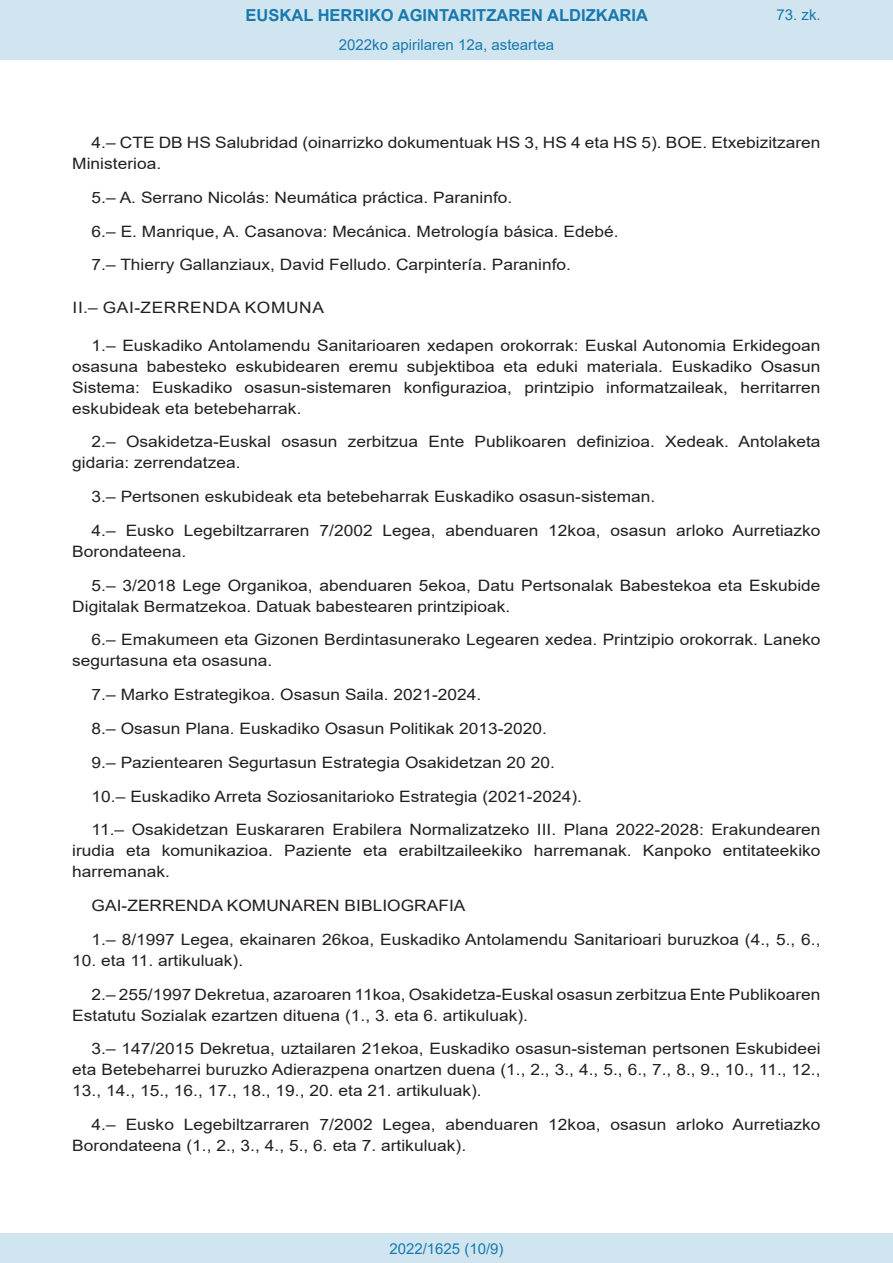
<style>
.page{position:relative;width:893px;height:1263px;background:#fff}
.page>*{position:absolute;margin:0;border:0;box-sizing:border-box;transform-origin:0 0}
.t1{font:700 16.5px "Arial";color:#1879ad}
.BOPVDetalle{font:15.6px/21px "Arial";color:#231f20;scale:1.11 1}
.BOPVDisposicion{font:15.6px "Arial";letter-spacing:.035em;color:#231f20;scale:1.11 1}
.Paginacion_Centro{font:15px "Arial";color:#1879ad}
</style>
<div class="page">
<div style="left:0;top:0;width:893px;height:60px;background:#d0e5f0"></div>
<div style="left:0;top:1233px;width:893px;height:30px;background:#d0e5f0"></div>
<p class="t1" style="left:246px;top:3px;width:404px">EUSKAL HERRIKO AGINTARITZAREN ALDIZKARIA</p>
<p class="Paginacion_Centro" style="left:339px;top:35px;width:217px">2022ko apirilaren 12a, asteartea</p>
<p class="Paginacion_Centro" style="left:776px;top:5px;width:46px">73. zk.</p>
<p class="BOPVDetalle" style="left:72px;top:132px;width:676px;text-indent:19px">4.– CTE DB HS Salubridad (oinarrizko dokumentuak HS 3, HS 4 eta HS 5). BOE. Etxebizitzaren<br>Ministerioa.</p>
<p class="BOPVDetalle" style="left:92px;top:187px;width:381px">5.– A. Serrano Nicolás: Neumática práctica. Paraninfo.</p>
<p class="BOPVDetalle" style="left:92px;top:221px;width:476px">6.– E. Manrique, A. Casanova: Mecánica. Metrología básica. Edebé.</p>
<p class="BOPVDetalle" style="left:92px;top:254px;width:433px">7.– Thierry Gallanziaux, David Felludo. Carpintería. Paraninfo.</p>
<p class="BOPVDisposicion" style="left:73px;top:296px;width:228px">II.– GAI-ZERRENDA KOMUNA</p>
<p class="BOPVDetalle" style="left:72px;top:335px;width:676px;text-align:justify;text-indent:19px">1.– Euskadiko Antolamendu Sanitarioaren xedapen orokorrak: Euskal Autonomia Erkidegoan osasuna babesteko eskubidearen eremu subjektiboa eta eduki materiala. Euskadiko Osasun Sistema: Euskadiko osasun-sistemaren konfigurazioa, printzipio informatzaileak, herritarren eskubideak eta betebeharrak.</p>
<p class="BOPVDetalle" style="left:72px;top:431px;width:676px;text-indent:19px">2.– Osakidetza-Euskal osasun zerbitzua Ente Publikoaren definizioa. Xedeak. Antolaketa gidaria: zerrendatzea.</p>
<p class="BOPVDetalle" style="left:92px;top:486px;width:509px">3.– Pertsonen eskubideak eta betebeharrak Euskadiko osasun-sisteman.</p>
<p class="BOPVDetalle" style="left:72px;top:520px;width:676px;text-indent:19px">4.– Eusko Legebiltzarraren 7/2002 Legea, abenduaren 12koa, osasun arloko Aurretiazko<br>Borondateena.</p>
<p class="BOPVDetalle" style="left:72px;top:575px;width:676px;text-indent:19px">5.– 3/2018 Lege Organikoa, abenduaren 5ekoa, Datu Pertsonalak Babestekoa eta Eskubide<br>Digitalak Bermatzekoa. Datuak babestearen printzipioak.</p>
<p class="BOPVDetalle" style="left:72px;top:629px;width:676px;text-indent:19px">6.– Emakumeen eta Gizonen Berdintasunerako Legearen xedea. Printzipio orokorrak. Laneko segurtasuna eta osasuna.</p>
<p class="BOPVDetalle" style="left:92px;top:684px;width:353px">7.– Marko Estrategikoa. Osasun Saila. 2021-2024.</p>
<p class="BOPVDetalle" style="left:92px;top:718px;width:412px">8.– Osasun Plana. Euskadiko Osasun Politikak 2013-2020.</p>
<p class="BOPVDetalle" style="left:92px;top:752px;width:419px">9.– Pazientearen Segurtasun Estrategia Osakidetzan 20 20.</p>
<p class="BOPVDetalle" style="left:92px;top:785px;width:443px">10.– Euskadiko Arreta Soziosanitarioko Estrategia (2021-2024).</p>
<p class="BOPVDetalle" style="left:72px;top:819px;width:676px;text-align:justify;text-indent:19px">11.– Osakidetzan Euskararen Erabilera Normalizatzeko III. Plana 2022-2028: Erakundearen irudia eta komunikazioa. Paziente eta erabiltzaileekiko harremanak. Kanpoko entitateekiko harremanak.</p>
<p class="BOPVDetalle" style="left:92px;top:895px;width:338px">GAI-ZERRENDA KOMUNAREN BIBLIOGRAFIA</p>
<p class="BOPVDetalle" style="left:92px;top:929px;width:658px">1.– 8/1997 Legea, ekainaren 26koa, Euskadiko Antolamendu Sanitarioari buruzkoa (4., 5., 6.,</p>
<p class="BOPVDetalle" style="left:72px;top:950px;width:155px">10. eta 11. artikuluak).</p>
<p class="BOPVDetalle" style="left:72px;top:983px;width:676px;text-indent:19px">2.– 255/1997 Dekretua, azaroaren 11koa, Osakidetza-Euskal osasun zerbitzua Ente Publikoaren<br>Estatutu Sozialak ezartzen dituena (1., 3. eta 6. artikuluak).</p>
<p class="BOPVDetalle" style="left:72px;top:1038px;width:676px;text-align:justify;text-indent:19px">3.– 147/2015 Dekretua, uztailaren 21ekoa, Euskadiko osasun-sisteman pertsonen Eskubideei eta Betebeharrei buruzko Adierazpena onartzen duena (1., 2., 3., 4., 5., 6., 7., 8., 9., 10., 11., 12., 13., 14., 15., 16., 17., 18., 19., 20. eta 21. artikuluak).</p>
<p class="BOPVDetalle" style="left:72px;top:1114px;width:676px;text-indent:19px">4.– Eusko Legebiltzarraren 7/2002 Legea, abenduaren 12koa, osasun arloko Aurretiazko<br>Borondateena (1., 2., 3., 4., 5., 6. eta 7. artikuluak).</p>
<p class="Paginacion_Centro" style="left:389px;top:1238px;width:116px">2022/1625 (10/9)</p>
</div>
